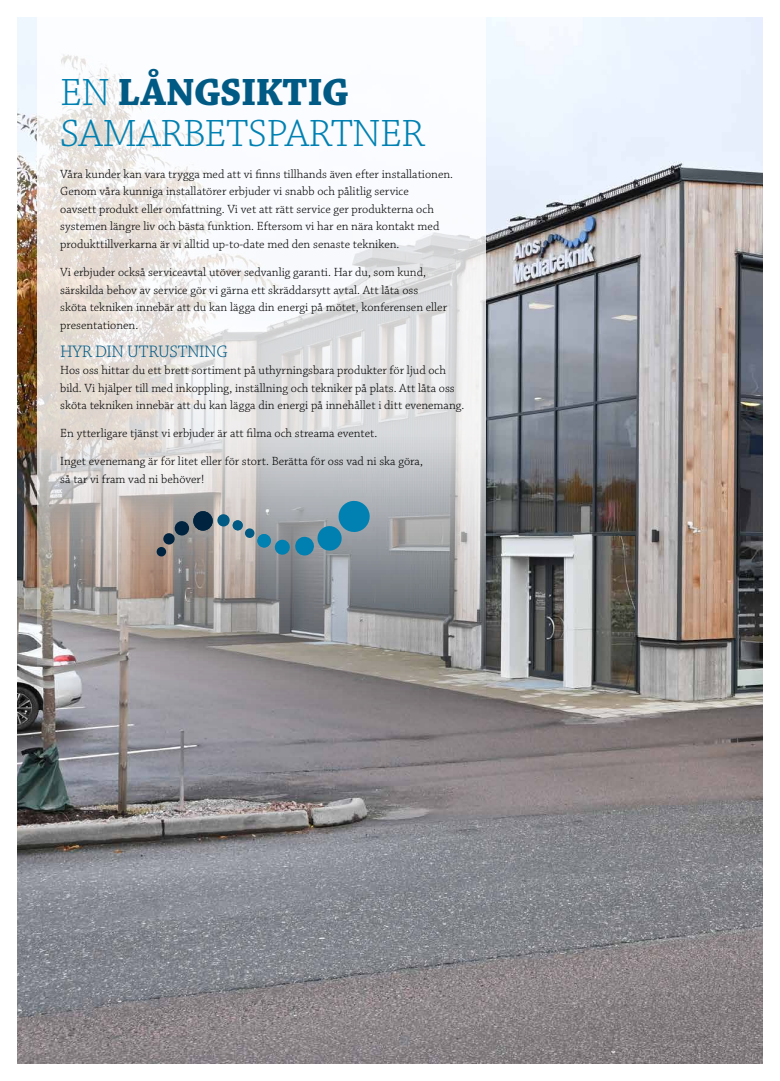
<style>
.page{position:relative;width:780px;height:1081px;background:#fff}
.page>*{position:absolute;margin:0;border:0;box-sizing:border-box;transform-origin:0 0}
.t1{font:300 40px/41.2px "Chaparral Pro";letter-spacing:-.015em;color:#0081b2}
.t2{font:300 17.5px "Chaparral Pro";letter-spacing:-.02em;color:#005a84}
.t3{font:300 12.5px/17.5px "Chaparral Pro";color:#000}
.s1{font-weight:700;color:#005a84}
</style>
<div class="page">
<img style="left:18px;top:18px;width:744px;height:1045px">
<svg style="left:37px;top:18px;width:448px;height:784px"></svg>
<div style="left:163px;top:533px;width:12px;height:12px;background:#00243f;border-radius:50%"></div>
<div style="left:156px;top:547px;width:10px;height:10px;background:#00243f;border-radius:50%"></div>
<svg style="left:244px;top:528px;width:11px;height:10px"></svg>
<svg style="left:174px;top:511px;width:69px;height:25px;background:#6f808a"></svg>
<svg style="left:257px;top:500px;width:113px;height:56px;background:#7097a8"></svg>
<h1 class="t1" style="left:60px;top:73px;width:366px">EN <span class="s1">LÅNGSIKTIG<br></span>SAMARBETSPARTNER</h1>
<p class="t3" style="left:60px;top:166px;width:394px">Våra kunder kan vara trygga med att vi finns tillhands även efter installationen.<br>Genom våra kunniga installatörer erbjuder vi snabb och pålitlig service<br>oavsett produkt eller omfattning. Vi vet att rätt service ger produkterna och systemen längre liv och bästa funktion. Eftersom vi har en nära kontakt med produkttillverkarna är vi alltid up-to-date med den senaste tekniken.</p>
<p class="t3" style="left:60px;top:264px;width:388px">Vi erbjuder också serviceavtal utöver sedvanlig garanti. Har du, som kund, särskilda behov av service gör vi gärna ett skräddarsytt avtal. Att låta oss sköta tekniken innebär att du kan lägga din energi på mötet, konferensen eller presentationen.</p>
<h2 class="t2" style="left:60px;top:342px;width:169px">HYR DIN UTRUSTNING</h2>
<p class="t3" style="left:60px;top:362px;width:405px">Hos oss hittar du ett brett sortiment på uthyrningsbara produkter för ljud och bild. Vi hjälper till med inkoppling, inställning och tekniker på plats. Att låta oss sköta tekniken innebär att du kan lägga din energi på innehållet i ditt evenemang.</p>
<p class="t3" style="left:60px;top:425px;width:318px">En ytterligare tjänst vi erbjuder är att filma och streama eventet.</p>
<p class="t3" style="left:60px;top:453px;width:364px">Inget evenemang är för litet eller för stort. Berätta för oss vad ni ska göra, så tar vi fram vad ni behöver!</p>
</div>
